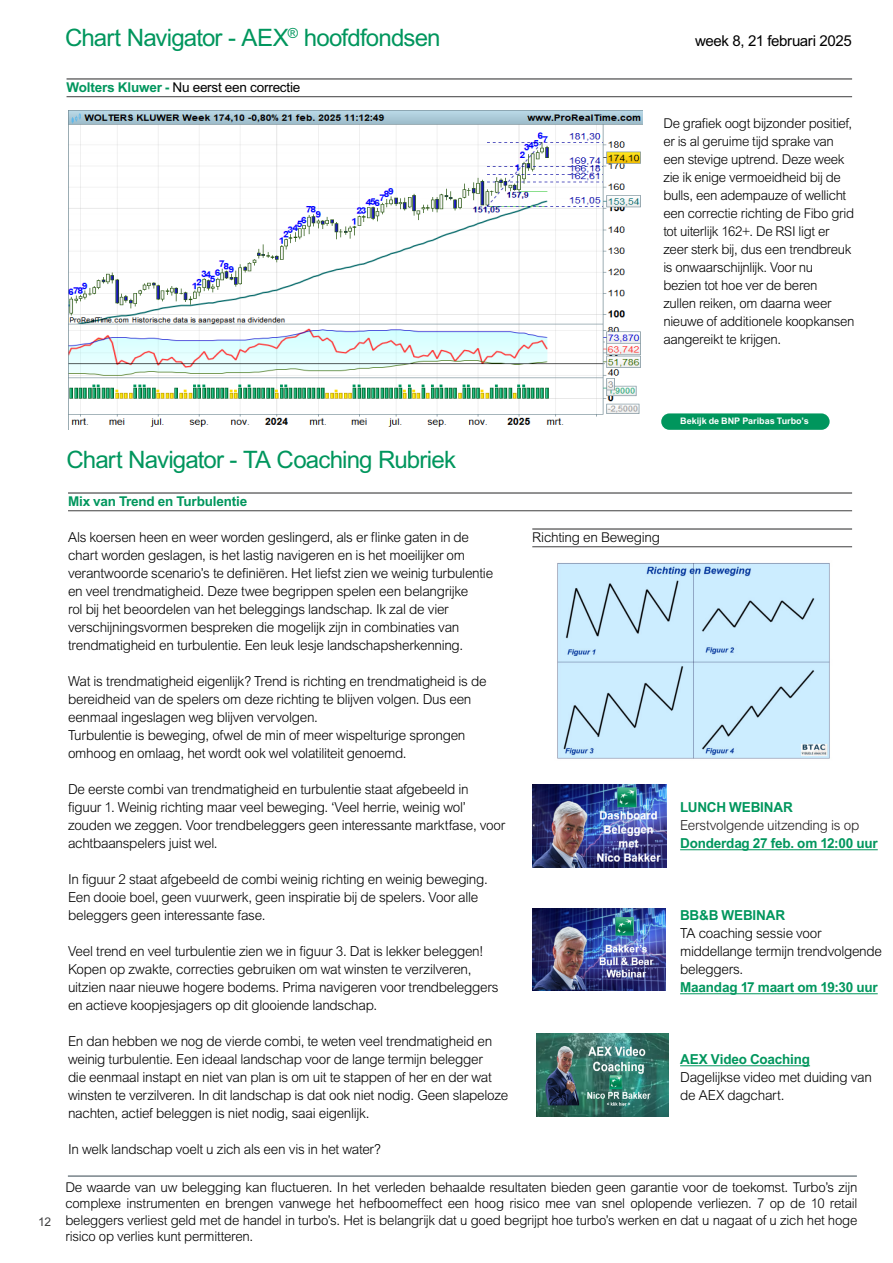
<style>
.page{position:relative;width:893px;height:1263px;background:#fff}
.page>*{position:absolute;margin:0;border:0;box-sizing:border-box;transform-origin:0 0}
.Heading_Table_Double{font:24px "Arial MT Std";letter-spacing:-.035em;color:#00965d}
.Heading_Table_Double-2{font:15px "Arial MT Std";letter-spacing:-.025em;color:#000}
.Body{font:300 13.8px/18px "Arial MT Std";letter-spacing:-.02em;color:#000}
.Body-2{font:700 13.8px "Arial MT Std";letter-spacing:-.015em;color:#00965d}
.Body-3{font:300 13.8px/18px "Arial MT Std";letter-spacing:-.02em;color:#231f20}
.Body-4{font:300 13.5px/18px "Arial MT Std";letter-spacing:-.025em;color:#000;text-align:justify}
.t1{font:13.5px "Arial MT Std";letter-spacing:-.015em;color:#000}
.t2{font:700 13.5px "Arial MT Std";letter-spacing:-.015em;color:#00965d}
.t3{font:12px "Arial MT Std";color:#3e3e3f}
.t4{font:700 9px "Arial MT Std";color:#fff}
.s1{font-weight:700;color:#00965d}
</style>
<div class="page">
<hr style="left:68px;top:1175px;width:789px;height:2px;background:#78848a">
<hr style="left:532px;top:528px;width:320px;height:2px;background:#3e3e3f">
<hr style="left:532px;top:546px;width:320px;height:1px;background:#3e3e3f">
<hr style="left:68px;top:492px;width:784px;height:2px;background:#3e3e3f">
<hr style="left:68px;top:510px;width:784px;height:1px;background:#3e3e3f">
<hr style="left:67px;top:78px;width:785px;height:2px;background:#3e3e3f">
<hr style="left:67px;top:96px;width:785px;height:1px;background:#3e3e3f">
<img style="left:68px;top:111px;width:574px;height:319px">
<div style="left:661px;top:413px;width:169px;height:17px;background:#00965d;border-radius:8px"></div>
<img style="left:557px;top:563px;width:273px;height:196px">
<hr style="left:680px;top:849px;width:198px;height:1px;background:#00965d">
<img style="left:533px;top:909px;width:133px;height:82px">
<img style="left:533px;top:784px;width:133px;height:83px">
<hr style="left:680px;top:993px;width:198px;height:1px;background:#00965d">
<img style="left:536px;top:1034px;width:133px;height:83px">
<hr style="left:680px;top:1065px;width:130px;height:1px;background:#00965d">
<p class="Heading_Table_Double" style="left:65px;top:24px;width:377px">Chart Navigator - AEX<sup>®</sup> hoofdfondsen</p>
<p class="Heading_Table_Double-2" style="left:695px;top:32px;width:158px">week 8, 21 februari 2025</p>
<p class="t1" style="left:67px;top:80px;width:235px"><span class="s1">Wolters Kluwer -</span> Nu eerst een correctie</p>
<p class="Body-4" style="left:663px;top:115px;width:193px;text-align:left">De grafiek oogt bijzonder positief, er is al geruime tijd sprake van een stevige uptrend. Deze week zie ik enige vermoeidheid bij de bulls, een adempauze of wellicht een correctie richting de Fibo grid tot uiterlijk 162+. De RSI ligt er zeer sterk bij, dus een trendbreuk is onwaarschijnlijk. Voor nu bezien tot hoe ver de beren<br>zullen reiken, om daarna weer nieuwe of additionele koopkansen aangereikt te krijgen.</p>
<p class="t3" style="left:38px;top:1215px;width:15px">12</p>
<p class="Heading_Table_Double" style="left:67px;top:446px;width:391px">Chart Navigator - TA Coaching Rubriek</p>
<p class="t2" style="left:68px;top:494px;width:181px">Mix van Trend en Turbulentie</p>
<p class="Body" style="left:68px;top:528px;width:427px">Als koersen heen en weer worden geslingerd, als er flinke gaten in de chart worden geslagen, is het lastig navigeren en is het moeilijker om verantwoorde scenario’s te definiëren. Het liefst zien we weinig turbulentie en veel trendmatigheid. Deze twee begrippen spelen een belangrijke<br>rol bij het beoordelen van het beleggings landschap. Ik zal de vier verschijningsvormen bespreken die mogelijk zijn in combinaties van trendmatigheid en turbulentie. Een leuk lesje landschapsherkenning.</p>
<p class="Body" style="left:68px;top:672px;width:420px">Wat is trendmatigheid eigenlijk? Trend is richting en trendmatigheid is de bereidheid van de spelers om deze richting te blijven volgen. Dus een eenmaal ingeslagen weg blijven vervolgen.<br>Turbulentie is beweging, ofwel de min of meer wispelturige sprongen omhoog en omlaag, het wordt ook wel volatiliteit genoemd.</p>
<p class="Body" style="left:68px;top:780px;width:439px">De eerste combi van trendmatigheid en turbulentie staat afgebeeld in figuur 1. Weinig richting maar veel beweging. ‘Veel herrie, weinig wol’ zouden we zeggen. Voor trendbeleggers geen interessante marktfase, voor achtbaanspelers juist wel.</p>
<p class="Body" style="left:68px;top:870px;width:421px">In figuur 2 staat afgebeeld de combi weinig richting en weinig beweging.<br>Een dooie boel, geen vuurwerk, geen inspiratie bij de spelers. Voor alle beleggers geen interessante fase.</p>
<p class="Body" style="left:68px;top:942px;width:432px">Veel trend en veel turbulentie zien we in figuur 3. Dat is lekker beleggen!<br>Kopen op zwakte, correcties gebruiken om wat winsten te verzilveren, uitzien naar nieuwe hogere bodems. Prima navigeren voor trendbeleggers en actieve koopjesjagers op dit glooiende landschap.</p>
<p class="Body" style="left:68px;top:1032px;width:442px">En dan hebben we nog de vierde combi, te weten veel trendmatigheid en weinig turbulentie. Een ideaal landschap voor de lange termijn belegger<br>die eenmaal instapt en niet van plan is om uit te stappen of her en der wat winsten te verzilveren. In dit landschap is dat ook niet nodig. Geen slapeloze nachten, actief beleggen is niet nodig, saai eigenlijk.</p>
<p class="Body" style="left:68px;top:1140px;width:314px">In welk landschap voelt u zich als een vis in het water?</p>
<p class="t4" style="left:680px;top:416px;width:130px">Bekijk de BNP Paribas Turbo’s</p>
<p class="Body-4" style="left:532px;top:529px;width:129px">Richting en Beweging</p>
<p class="Body-2" style="left:680px;top:799px;width:114px">LUNCH WEBINAR</p>
<p class="Body-3" style="left:680px;top:816px;width:199px">Eerstvolgende uitzending is op<br><span class="s1">Donderdag 27 feb. om 12:00 uur</span></p>
<p class="Body-2" style="left:680px;top:907px;width:107px">BB&amp;B WEBINAR</p>
<p class="Body" style="left:680px;top:924px;width:203px">TA coaching sessie voor middellange termijn trendvolgende beleggers.</p>
<p class="Body-2" style="left:680px;top:979px;width:199px">Maandag 17 maart om 19:30 uur</p>
<p class="Body-2" style="left:680px;top:1051px;width:131px">AEX Video Coaching</p>
<p class="Body" style="left:680px;top:1068px;width:193px">Dagelijkse video met duiding van de AEX dagchart.</p>
<p class="Body-4" style="left:65px;top:1179px;width:794px;line-height:16.5px">De waarde van uw belegging kan fluctueren. In het verleden behaalde resultaten bieden geen garantie voor de toekomst. Turbo’s zijn complexe instrumenten en brengen vanwege het hefboomeffect een hoog risico mee van snel oplopende verliezen. 7 op de 10 retail beleggers verliest geld met de handel in turbo’s. Het is belangrijk dat u goed begrijpt hoe turbo’s werken en dat u nagaat of u zich het hoge risico op verlies kunt permitteren.</p>
</div>
